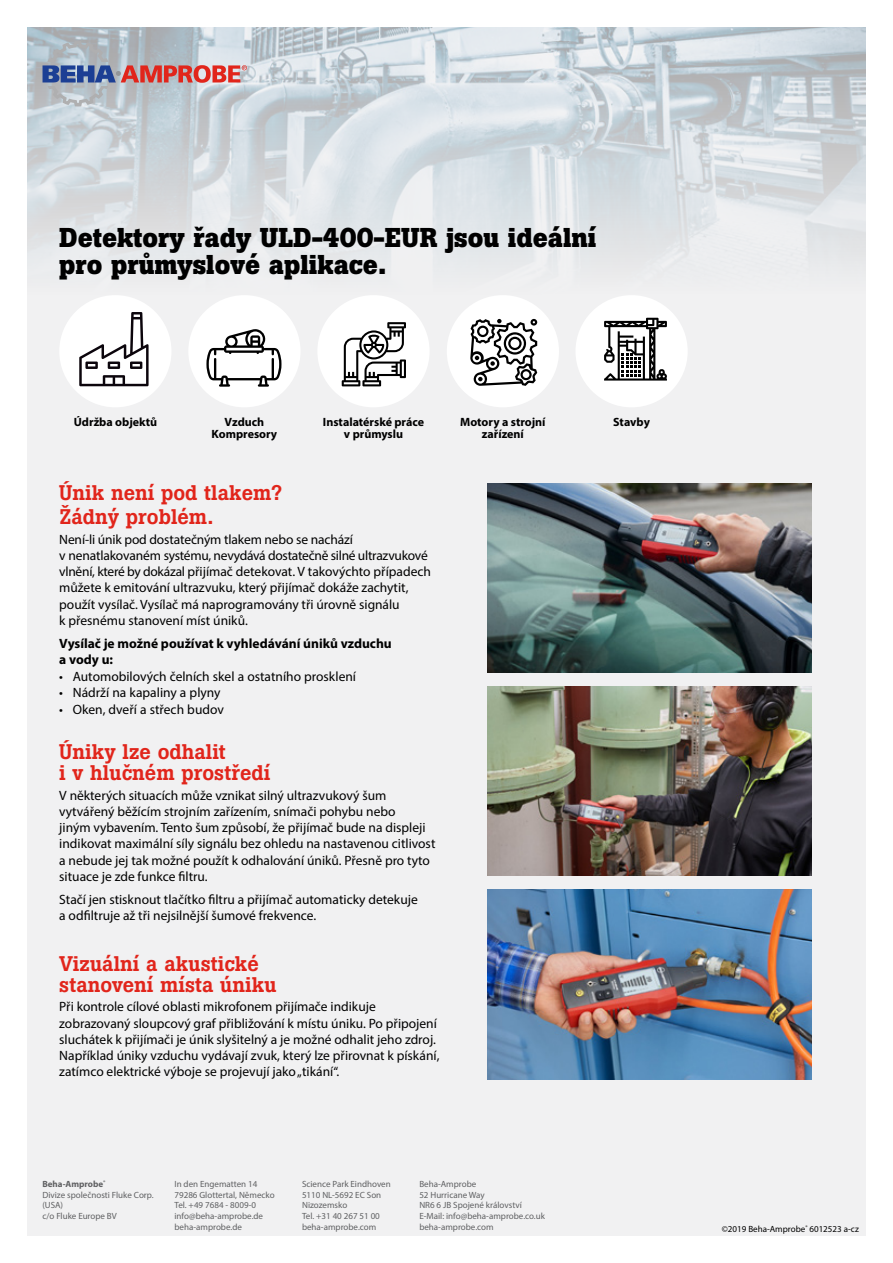
<style>
.page{position:relative;width:893px;height:1263px;background:#fff}
.page>*{position:absolute;margin:0;border:0;box-sizing:border-box;transform-origin:0 0}
.t1{font:700 27px/27px "Boton Pro";color:#000}
.t2{font:500 21px/21px "Boton Pro";color:#e1251b}
.t3{font:13.5px/16.2px "Myriad Pro";color:#000}
.t4{font:700 13.5px/16.2px "Myriad Pro";color:#000}
.t5{font:700 12px/12px "Myriad Pro";color:#000;text-align:center}
.t6{font:9px/10.8px "Myriad Pro";color:#5f6062}
.t7{font:9px "Myriad Pro";color:#000}
.s1{font-weight:700}
</style>
<div class="page">
<div style="left:27px;top:27px;width:839px;height:1209px;background:#f1f1f2"></div>
<img style="left:27px;top:27px;width:839px;height:349px">
<svg style="left:43px;top:41px;width:204px;height:66px;background:#b4adb8"></svg>
<div style="left:59px;top:295px;width:112px;height:112px;background:#fff;border-radius:50%"></div>
<div style="left:188px;top:295px;width:113px;height:112px;background:#fff;border-radius:50%"></div>
<div style="left:317px;top:295px;width:113px;height:112px;background:#fff;border-radius:50%"></div>
<div style="left:447px;top:295px;width:112px;height:112px;background:#fff;border-radius:50%"></div>
<div style="left:575px;top:295px;width:113px;height:112px;background:#fff;border-radius:50%"></div>
<svg style="left:470px;top:319px;width:67px;height:67px"></svg>
<svg style="left:79px;top:312px;width:70px;height:74px"></svg>
<svg style="left:604px;top:318px;width:63px;height:63px"></svg>
<svg style="left:342px;top:322px;width:64px;height:64px"></svg>
<svg style="left:206px;top:329px;width:75px;height:58px"></svg>
<img style="left:487px;top:483px;width:324px;height:190px">
<img style="left:487px;top:686px;width:324px;height:190px">
<img style="left:487px;top:890px;width:324px;height:189px">
<h1 class="t1" style="left:59px;top:224px;width:538px">Detektory řady ULD-400-EUR jsou ideální pro průmyslové aplikace.</h1>
<p class="t5" style="left:74px;top:415px;width:85px">Údržba objektů</p>
<p class="t5" style="left:212px;top:415px;width:67px">Vzduch<br>Kompresory</p>
<p class="t5" style="left:323px;top:415px;width:103px">Instalatérské práce v průmyslu</p>
<p class="t5" style="left:460px;top:415px;width:87px">Motory a strojní zařízení</p>
<p class="t5" style="left:613px;top:415px;width:38px">Stavby</p>
<h2 class="t2" style="left:59px;top:480px;width:224px;line-height:24.5px">Únik není pod tlakem?<br>Žádný problém.</h2>
<p class="t3" style="left:59px;top:531px;width:373px">Není-li únik pod dostatečným tlakem nebo se nachází<br>v nenatlakovaném systému, nevydává dostatečně silné ultrazvukové vlnění, které by dokázal přijímač detekovat. V takovýchto případech můžete k emitování ultrazvuku, který přijímač dokáže zachytit, použít vysílač. Vysílač má naprogramovány tři úrovně signálu<br>k přesnému stanovení míst úniků.</p>
<p class="t4" style="left:59px;top:635px;width:334px">Vysílač je možné používat k vyhledávání úniků vzduchu a vody u:</p>
<p class="t3" style="left:59px;top:668px;width:298px">• Automobilových čelních skel a ostatního prosklení</p>
<p class="t3" style="left:59px;top:684px;width:163px">• Nádrží na kapaliny a plyny</p>
<p class="t3" style="left:59px;top:701px;width:166px">• Oken, dveří a střech budov</p>
<h2 class="t2" style="left:59px;top:741px;width:212px">Úniky lze odhalit<br>i v hlučném prostředí</h2>
<p class="t3" style="left:59px;top:787px;width:378px">V některých situacích může vznikat silný ultrazvukový šum vytvářený běžícím strojním zařízením, snímači pohybu nebo<br>jiným vybavením. Tento šum způsobí, že přijímač bude na displeji indikovat maximální síly signálu bez ohledu na nastavenou citlivost a nebude jej tak možné použít k odhalování úniků. Přesně pro tyto situace je zde funkce filtru.</p>
<p class="t3" style="left:59px;top:891px;width:360px">Stačí jen stisknout tlačítko filtru a přijímač automaticky detekuje a odfiltruje až tři nejsilnější šumové frekvence.</p>
<h2 class="t2" style="left:59px;top:953px;width:219px">Vizuální a akustické stanovení místa úniku</h2>
<p class="t3" style="left:59px;top:998px;width:382px">Při kontrole cílové oblasti mikrofonem přijímače indikuje zobrazovaný sloupcový graf přibližování k místu úniku. Po připojení sluchátek k přijímači je únik slyšitelný a je možné odhalit jeho zdroj.<br>Například úniky vzduchu vydávají zvuk, který lze přirovnat k pískání, zatímco elektrické výboje se projevují jako „tikání“.</p>
<p class="t6" style="left:42px;top:1178px;width:113px"><span class="s1">Beha-Amprobe</span><sup>®<br></sup>Divize společnosti Fluke Corp. (USA)<br>c/o Fluke Europe BV</p>
<p class="t6" style="left:174px;top:1178px;width:102px">In den Engematten 14<br>79286 Glottertal, Německo<br>Tel. +49 7684 - 8009-0 info@beha-amprobe.de beha-amprobe.de</p>
<p class="t6" style="left:419px;top:1178px;width:127px">Beha-Amprobe<br>52 Hurricane Way<br>NR6 6 JB Spojené království<br>E-Mail: info@beha-amprobe.co.uk beha-amprobe.com</p>
<p class="t6" style="left:302px;top:1178px;width:90px">Science Park Eindhoven<br>5110 NL-5692 EC Son<br>Nizozemsko<br>Tel. +31 40 267 51 00 beha-amprobe.com</p>
<p class="t7" style="left:722px;top:1224px;width:138px">©2019 Beha-Amprobe<sup>®</sup> 6012523 a-cz</p>
</div>
